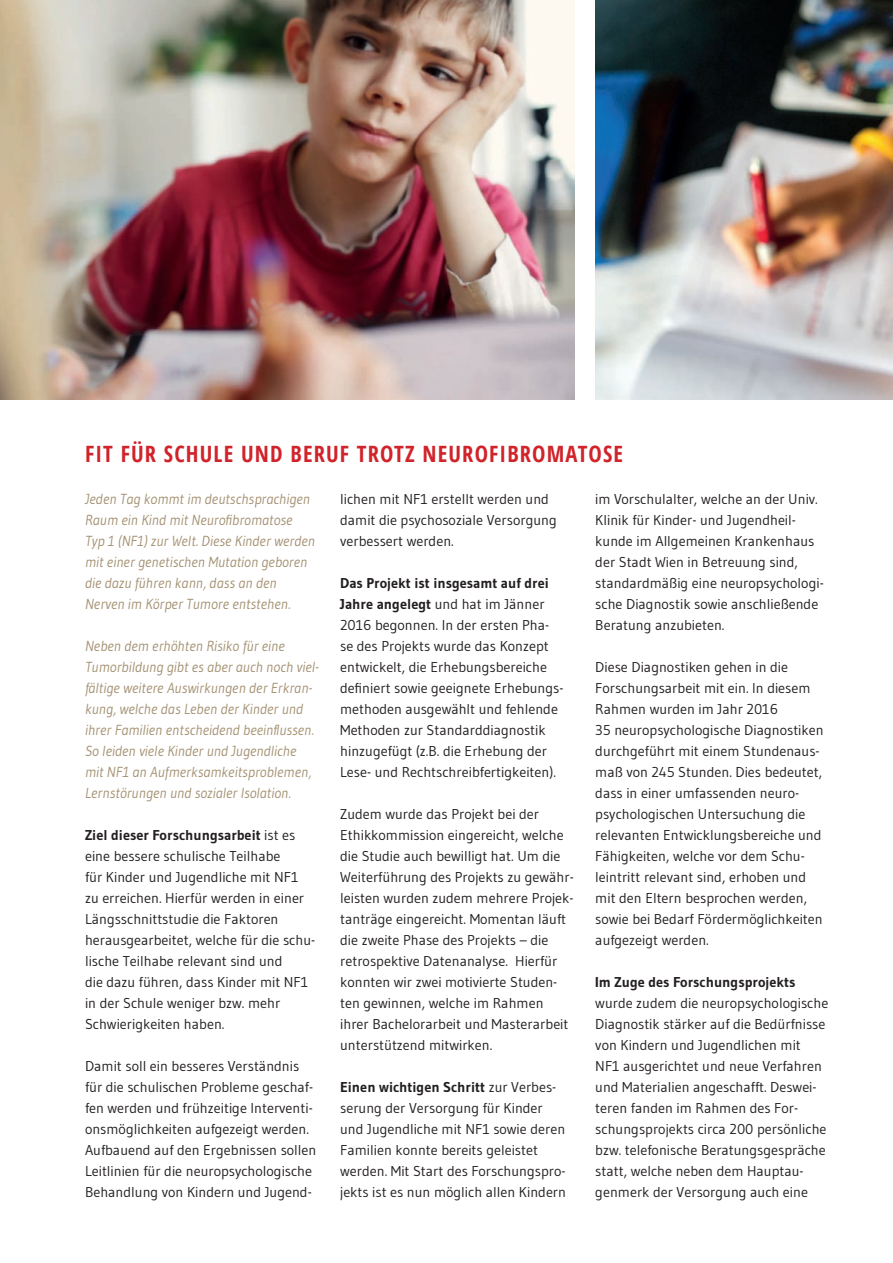
<style>
.page{position:relative;width:893px;height:1263px;background:#fff}
.page>*{position:absolute;margin:0;border:0;box-sizing:border-box;transform-origin:0 0}
.t1{font:700 condensed 22.5px "Open Sans";letter-spacing:.05em;color:#d1232a}
.t2{font:italic 14.55px/21px "Gudea";color:#a49172}
.t3{font:14.25px/21px "Gudea";color:#231f20}
.t4{font:700 14.25px "Gudea";color:#231f20}
.s1{font-weight:700}
</style>
<div class="page">
<img style="left:0;top:0;width:574px;height:399px">
<img style="left:595px;top:0;width:298px;height:399px">
<h1 class="t1" style="left:85px;top:438px;width:539px">FIT FÜR SCHULE UND BERUF TROTZ NEUROFIBROMATOSE</h1>
<p class="t3" style="left:340px;top:488px;width:218px">lichen mit NF1 erstellt werden und damit die psychosoziale Versorgung verbessert werden.</p>
<p class="t3" style="left:340px;top:572px;width:225px"><span class="s1">Das Projekt ist insgesamt auf drei Jahre angelegt</span> und hat im Jänner 2016 begonnen. In der ersten Pha&shy;se des Projekts wurde das Konzept entwickelt, die Erhebungsbereiche definiert sowie geeignete Erhebungs&shy;methoden ausgewählt und fehlende Methoden zur Standarddiagnostik hinzugefügt (z.B. die Erhebung der Lese- und Rechtschreibfertigkeiten).</p>
<p class="t3" style="left:340px;top:803px;width:235px">Zudem wurde das Projekt bei der Ethikkommission eingereicht, welche die Studie auch bewilligt hat. Um die Weiterführung des Projekts zu gewähr&shy;leisten wurden zudem mehrere Projek&shy;tanträge eingereicht. Momentan läuft die zweite Phase des Projekts – die retrospektive Datenanalyse. Hierfür konnten wir zwei motivierte Studen&shy;ten gewinnen, welche im Rahmen ihrer Bachelorarbeit und Masterarbeit unterstützend mitwirken.</p>
<p class="t3" style="left:340px;top:1076px;width:227px"><span class="s1">Einen wichtigen Schritt</span> zur Verbes&shy;serung der Versorgung für Kinder und Jugendliche mit NF1 sowie deren Familien konnte bereits geleistet werden. Mit Start des Forschungspro&shy;jekts ist es nun möglich allen Kindern</p>
<p class="t2" style="left:85px;top:488px;width:232px">Jeden Tag kommt im deutschsprachigen Raum ein Kind mit Neurofibromatose Typ 1 (NF1) zur Welt. Diese Kinder werden mit einer genetischen Mutation geboren die dazu führen kann, dass an den Nerven im Körper Tumore entstehen.</p>
<p class="t2" style="left:85px;top:635px;width:235px">Neben dem erhöhten Risiko für eine Tumorbildung gibt es aber auch noch viel&shy;fältige weitere Auswirkungen der Erkran&shy;kung, welche das Leben der Kinder und ihrer Familien entscheidend beeinflussen.<br>So leiden viele Kinder und Jugendliche<br>mit NF1 an Aufmerksamkeitsproblemen, Lernstörungen und sozialer Isolation.</p>
<p class="t3" style="left:85px;top:824px;width:232px"><span class="s1">Ziel dieser Forschungsarbeit</span> ist es eine bessere schulische Teilhabe<br>für Kinder und Jugendliche mit NF1 zu erreichen. Hierfür werden in einer Längsschnittstudie die Faktoren herausgearbeitet, welche für die schu&shy;lische Teilhabe relevant sind und<br>die dazu führen, dass Kinder mit NF1 in der Schule weniger bzw. mehr Schwierigkeiten haben.</p>
<p class="t3" style="left:85px;top:1055px;width:233px">Damit soll ein besseres Verständnis für die schulischen Probleme geschaf&shy;fen werden und frühzeitige Interventi&shy;onsmöglichkeiten aufgezeigt werden.<br>Aufbauend auf den Ergebnissen sollen Leitlinien für die neuropsychologische Behandlung von Kindern und Jugend-</p>
<p class="t3" style="left:595px;top:488px;width:230px">im Vorschulalter, welche an der Univ.<br>Klinik für Kinder- und Jugendheil&shy;kunde im Allgemeinen Krankenhaus der Stadt Wien in Betreuung sind, standardmäßig eine neuropsychologi&shy;sche Diagnostik sowie anschließende Beratung anzubieten.</p>
<p class="t3" style="left:595px;top:656px;width:230px">Diese Diagnostiken gehen in die Forschungsarbeit mit ein. In diesem Rahmen wurden im Jahr 2016<br>35 neuropsychologische Diagnostiken durchgeführt mit einem Stundenaus&shy;maß von 245 Stunden. Dies bedeutet, dass in einer umfassenden neuro&shy;psychologischen Untersuchung die relevanten Entwicklungsbereiche und Fähigkeiten, welche vor dem Schu&shy;leintritt relevant sind, erhoben und mit den Eltern besprochen werden, sowie bei Bedarf Fördermöglichkeiten aufgezeigt werden.</p>
<p class="t4" style="left:595px;top:973px;width:202px">Im Zuge des Forschungsprojekts</p>
<p class="t3" style="left:595px;top:992px;width:234px">wurde zudem die neuropsychologische Diagnostik stärker auf die Bedürfnisse von Kindern und Jugendlichen mit NF1 ausgerichtet und neue Verfahren und Materialien angeschafft. Deswei&shy;teren fanden im Rahmen des For&shy;schungsprojekts circa 200 persönliche bzw. telefonische Beratungsgespräche statt, welche neben dem Hauptau&shy;genmerk der Versorgung auch eine</p>
</div>
